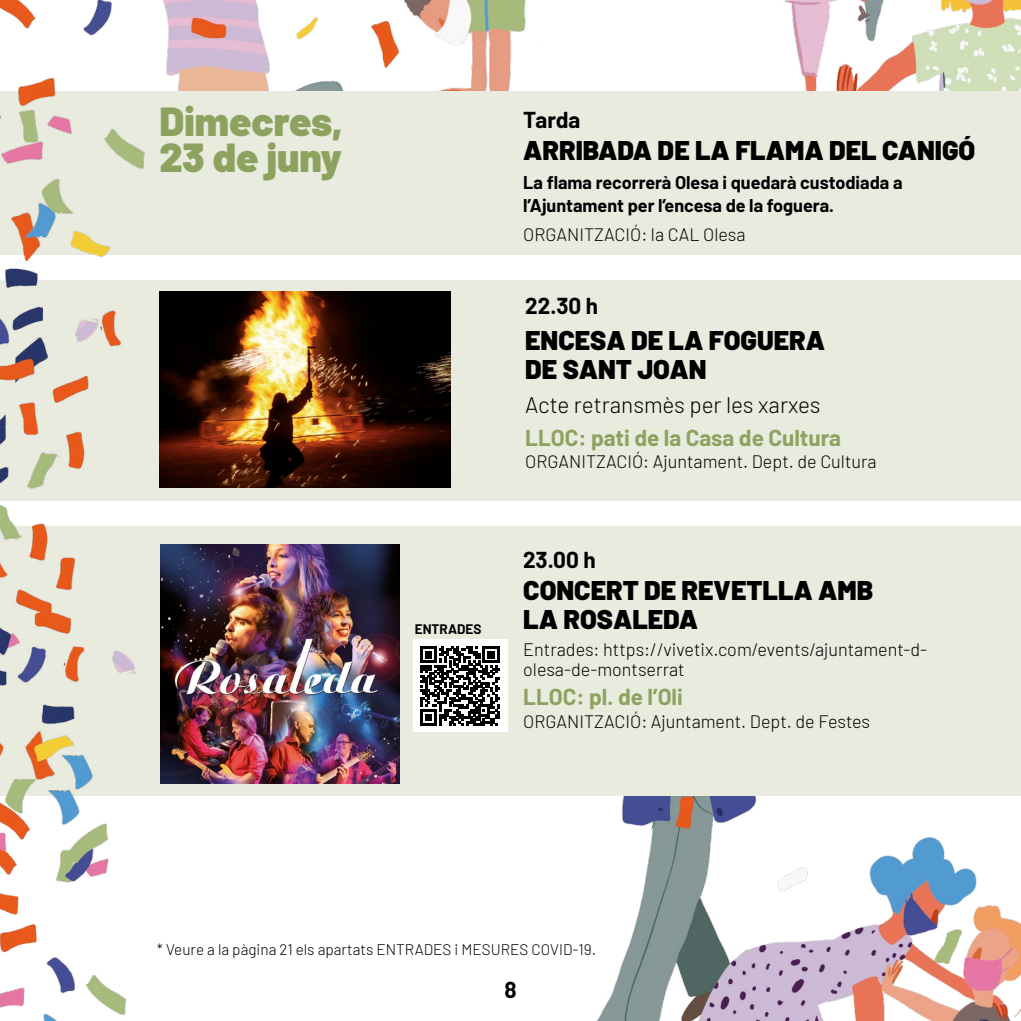
<style>
.page{position:relative;width:1021px;height:1021px;background:#fff}
.page>*{position:absolute;margin:0;border:0;box-sizing:border-box;transform-origin:0 0}
.t1{font:900 40.5px/36px "Barlow";color:#8ea260}
.t2{font:900 27px/29.2px "Barlow";color:#000}
.t3{font:700 22.5px "Barlow";color:#8ea260}
.t4{font:300 22.5px "Barlow";color:#000}
.t5{font:700 22.5px "Barlow";color:#000}
.t6{font:300 18px/20.2px "Barlow";color:#000}
.t7{font:700 18px/22.5px "Barlow";color:#000}
.t8{font:300 15.3px "Barlow";color:#000}
.t9{font:700 13.5px "Barlow";color:#000}
</style>
<div class="page">
<img style="left:597px;top:796px;width:423px;height:224px">
<img style="left:163px;top:0;width:857px;height:91px">
<div style="left:0;top:281px;width:1020px;height:220px;background:#e8ebde"></div>
<img style="left:159px;top:292px;width:292px;height:195px">
<div style="left:0;top:91px;width:1020px;height:164px;background:#e8ebde"></div>
<div style="left:0;top:526px;width:1020px;height:270px;background:#e8ebde"></div>
<img style="left:0;top:0;width:159px;height:1020px">
<div style="left:413px;top:639px;width:95px;height:92px;background:#fff"></div>
<svg style="left:420px;top:646px;width:79px;height:80px"></svg>
<img style="left:161px;top:545px;width:238px;height:238px">
<h1 class="t1" style="left:159px;top:101px;width:185px">Dimecres,<br>23 de juny</h1>
<p class="t9" style="left:415px;top:619px;width:68px">ENTRADES</p>
<p class="t5" style="left:523px;top:104px;width:59px">Tarda</p>
<h2 class="t2" style="left:523px;top:134px;width:453px">ARRIBADA DE LA FLAMA DEL CANIGÓ</h2>
<p class="t7" style="left:523px;top:170px;width:381px">La flama recorrerà Olesa i quedarà custodiada a l’Ajuntament per l’encesa de la foguera.</p>
<p class="t6" style="left:523px;top:222px;width:224px">ORGANITZACIÓ: la CAL Olesa</p>
<p class="t5" style="left:525px;top:289px;width:75px">22.30 h</p>
<h2 class="t2" style="left:525px;top:323px;width:301px">ENCESA DE LA FOGUERA<br>DE SANT JOAN</h2>
<p class="t4" style="left:525px;top:388px;width:297px">Acte retransmès per les xarxes</p>
<p class="t3" style="left:525px;top:421px;width:317px">LLOC: pati de la Casa de Cultura</p>
<p class="t6" style="left:525px;top:450px;width:353px">ORGANITZACIÓ: Ajuntament. Dept. de Cultura</p>
<p class="t5" style="left:523px;top:543px;width:74px">23.00 h</p>
<h2 class="t2" style="left:523px;top:573px;width:351px">CONCERT DE REVETLLA AMB<br>LA ROSALEDA</h2>
<p class="t6" style="left:523px;top:638px;width:405px">Entrades: https://vivetix.com/events/ajuntament-d&shy;olesa-de-montserrat</p>
<p class="t3" style="left:523px;top:680px;width:161px">LLOC: pl. de l’Oli</p>
<p class="t6" style="left:523px;top:709px;width:348px">ORGANITZACIÓ: Ajuntament. Dept. de Festes</p>
<p class="t8" style="left:157px;top:938px;width:440px">* Veure a la pàgina 21 els apartats ENTRADES i MESURES COVID-19.</p>
<p class="t5" style="left:504px;top:973px;width:14px">8</p>
</div>
